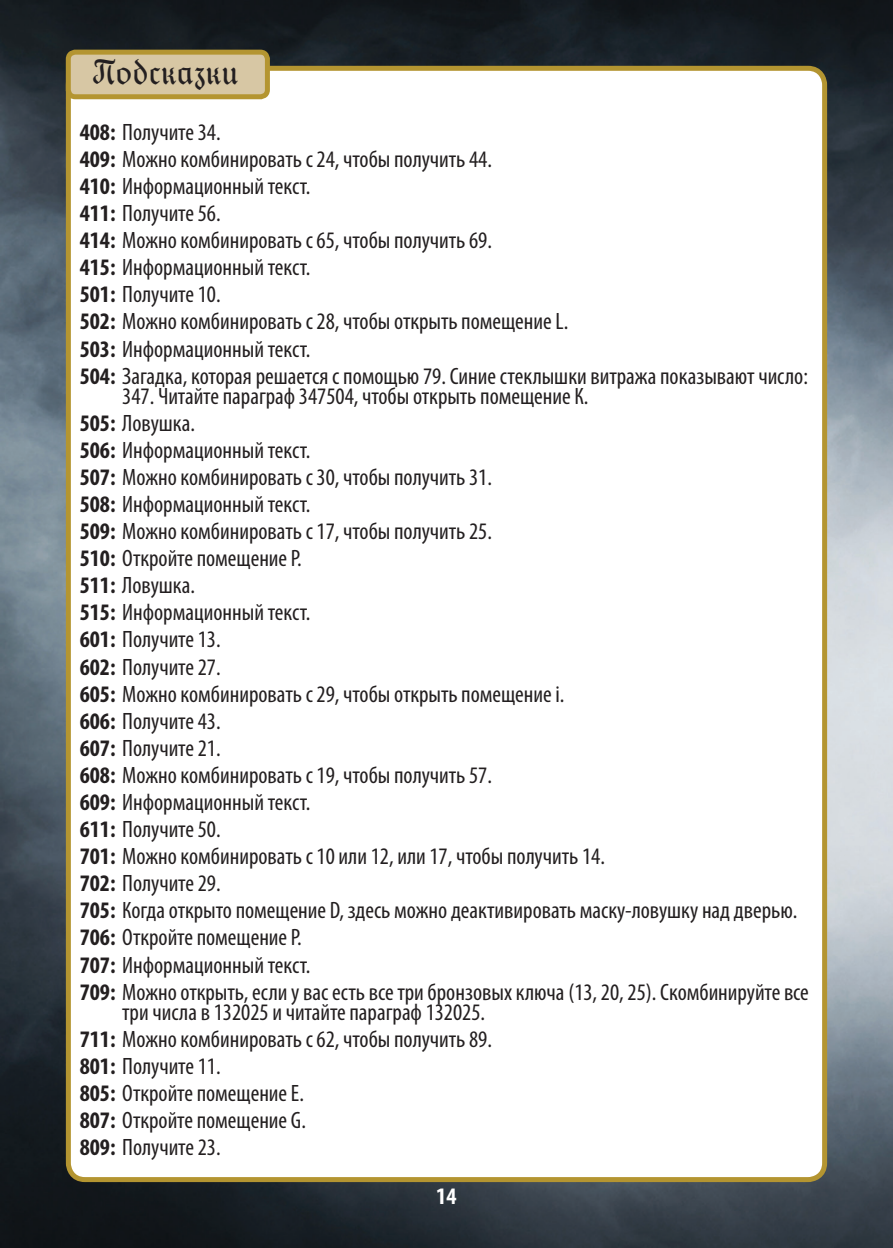
<style>
.page{position:relative;width:893px;height:1248px;background:#fff}
.page>*{position:absolute;margin:0;border:0;box-sizing:border-box;transform-origin:0 0}
.t1{font:35px "Thannhaeuser C";letter-spacing:.01em;color:#231f20}
.t2{font:condensed 23.75px/27px "Myriad Pro";color:#231f20}
.t3{font:700 condensed 23.75px "Myriad Pro";color:#fff}
.s1{font-weight:700}
</style>
<div class="page">
<img style="left:0;top:0;width:893px;height:1247px">
<div style="left:69px;top:69px;width:755px;height:1109px;background:#fff;border-radius:14px"></div>
<div style="left:66px;top:66px;width:761px;height:1115px;border:5px solid #b49531;border-radius:17px"></div>
<div style="left:68px;top:52px;width:199px;height:45px;background:#d7c7a4;border-radius:7px"></div>
<div style="left:66px;top:50px;width:204px;height:49px;border:5px solid #b49531;border-radius:7px"></div>
<h1 class="t1" style="left:93px;top:55px;width:147px">Подсказки</h1>
<p class="t2" style="left:80px;top:118px;width:730px"><span class="s1">408:</span> Получите 34.<br><span class="s1">409:</span> Можно комбинировать с 24, чтобы получить 44.<br><span class="s1">410:</span> Информационный текст.<br><span class="s1">411:</span> Получите 56.<br><span class="s1">414:</span> Можно комбинировать с 65, чтобы получить 69.<br><span class="s1">415:</span> Информационный текст.<br><span class="s1">501:</span> Получите 10.<br><span class="s1">502:</span> Можно комбинировать с 28, чтобы открыть помещение L.<br><span class="s1">503:</span> Информационный текст.<br><span class="s1">504:</span> Загадка, которая решается с помощью 79. Синие стеклышки витража показывают число:</p>
<p class="t2" style="left:80px;top:382px;width:731px;text-indent:43px">347. Читайте параграф 347504, чтобы открыть помещение К.<br><span class="s1">505:</span> Ловушка.<br><span class="s1">506:</span> Информационный текст.<br><span class="s1">507:</span> Можно комбинировать с 30, чтобы получить 31.<br><span class="s1">508:</span> Информационный текст.<br><span class="s1">509:</span> Можно комбинировать с 17, чтобы получить 25.<br><span class="s1">510:</span> Откройте помещение Р.<br><span class="s1">511:</span> Ловушка.<br><span class="s1">515:</span> Информационный текст.<br><span class="s1">601:</span> Получите 13.<br><span class="s1">602:</span> Получите 27.<br><span class="s1">605:</span> Можно комбинировать с 29, чтобы открыть помещение i.<br><span class="s1">606:</span> Получите 43.<br><span class="s1">607:</span> Получите 21.<br><span class="s1">608:</span> Можно комбинировать с 19, чтобы получить 57.<br><span class="s1">609:</span> Информационный текст.<br><span class="s1">611:</span> Получите 50.<br><span class="s1">701:</span> Можно комбинировать с 10 или 12, или 17, чтобы получить 14.<br><span class="s1">702:</span> Получите 29.<br><span class="s1">705:</span> Когда открыто помещение D, здесь можно деактивировать маску-ловушку над дверью.<br><span class="s1">706:</span> Откройте помещение Р.<br><span class="s1">707:</span> Информационный текст.<br><span class="s1">709:</span> Можно открыть, если у вас есть все три бронзовых ключа (13, 20, 25). Скомбинируйте все</p>
<p class="t2" style="left:80px;top:997px;width:414px;text-indent:43px">три числа в 132025 и читайте параграф 132025.<br><span class="s1">711:</span> Можно комбинировать с 62, чтобы получить 89.<br><span class="s1">801:</span> Получите 11.<br><span class="s1">805:</span> Откройте помещение Е.<br><span class="s1">807:</span> Откройте помещение G.<br><span class="s1">809:</span> Получите 23.</p>
<p class="t3" style="left:436px;top:1181px;width:22px">14</p>
</div>
